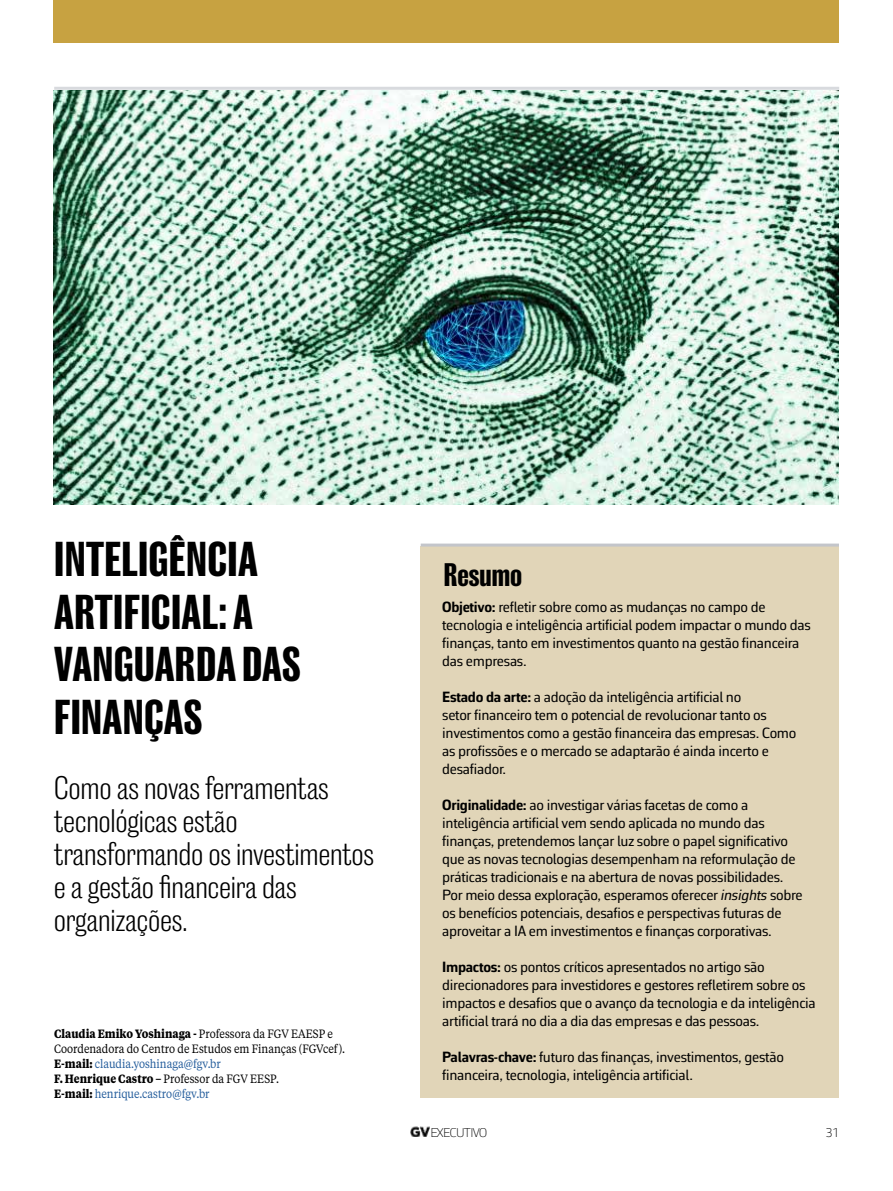
<style>
.page{position:relative;width:893px;height:1191px;background:#fff}
.page>*{position:absolute;margin:0;border:0;box-sizing:border-box;transform-origin:0 0}
.t1{font:700 45px/52.5px "Caslon Doric Condensed";letter-spacing:.01em;color:#000}
.t2{font:300 30px/33px "Caslon Doric Cond Text";letter-spacing:-.01em;color:#000}
.t3{font:700 30px "Caslon Doric Condensed";color:#000}
.t4{font:15px/18px "Corbeau Pro";letter-spacing:-.02em;color:#000}
.t5{font:100 12.9px "Corbeau Pro";letter-spacing:-.05em;color:#000}
.t6{font:12px/15px "Tiempos Text";color:#000;scale:.88 1}
.s1{font-weight:700}
.s2{color:#245d9c}
.s3{font-style:italic}
</style>
<div class="page">
<img style="left:411px;top:1126px;width:19px;height:11px">
<img style="left:54px;top:90px;width:785px;height:414px">
<div style="left:54px;top:0;width:785px;height:43px;background:#c7a241"></div>
<hr style="left:54px;top:87px;width:785px;height:3px;background:#d8dade">
<div style="left:421px;top:546px;width:418px;height:552px;background:#e1d5b8"></div>
<hr style="left:421px;top:543px;width:418px;height:3px;background:#c3c5ca">
<h1 class="t1" style="left:54px;top:530px;width:248px">INTELIGÊNCIA<br>ARTIFICIAL: A<br>VANGUARDA DAS<br>FINANÇAS</h1>
<h2 class="t2" style="left:54px;top:769px;width:322px">Como as novas ferramentas tecnológicas estão transformando os investimentos e a gestão financeira das organizações.</h2>
<p class="t6" style="left:54px;top:1026px;width:332px"><span class="s1">Claudia Emiko Yoshinaga -</span> Professora da FGV EAESP e Coordenadora do Centro de Estudos em Finanças (FGVcef).<br><span class="s1">E-mail:</span> <span class="s2">claudia.yoshinaga@fgv.br<br></span><span class="s1">F. Henrique Castro –</span> Professor da FGV EESP.<br><span class="s1">E-mail:</span> <span class="s2">henrique.castro@fgv.br</span></p>
<h2 class="t3" style="left:444px;top:554px;width:80px">Resumo</h2>
<p class="t4" style="left:442px;top:598px;width:370px"><span class="s1">Objetivo:</span> refletir sobre como as mudanças no campo de tecnologia e inteligência artificial podem impactar o mundo das finanças, tanto em investimentos quanto na gestão financeira das empresas.</p>
<p class="t4" style="left:442px;top:688px;width:356px"><span class="s1">Estado da arte:</span> a adoção da inteligência artificial no<br>setor financeiro tem o potencial de revolucionar tanto os investimentos como a gestão financeira das empresas. Como as profissões e o mercado se adaptarão é ainda incerto e desafiador.</p>
<p class="t4" style="left:442px;top:796px;width:362px"><span class="s1">Originalidade:</span> ao investigar várias facetas de como a inteligência artificial vem sendo aplicada no mundo das finanças, pretendemos lançar luz sobre o papel significativo que as novas tecnologias desempenham na reformulação de práticas tradicionais e na abertura de novas possibilidades.<br>Por meio dessa exploração, esperamos oferecer <span class="s3">insights</span> sobre os benefícios potenciais, desafios e perspectivas futuras de aproveitar a IA em investimentos e finanças corporativas.</p>
<p class="t4" style="left:442px;top:958px;width:375px"><span class="s1">Impactos:</span> os pontos críticos apresentados no artigo são direcionadores para investidores e gestores refletirem sobre os impactos e desafios que o avanço da tecnologia e da inteligência artificial trará no dia a dia das empresas e das pessoas.</p>
<p class="t4" style="left:442px;top:1048px;width:343px"><span class="s1">Palavras-chave:</span> futuro das finanças, investimentos, gestão financeira, tecnologia, inteligência artificial.</p>
<p class="t5" style="left:430px;top:1123px;width:58px">EXECUTIVO</p>
<p class="t5" style="left:826px;top:1123px;width:16px">31</p>
</div>
